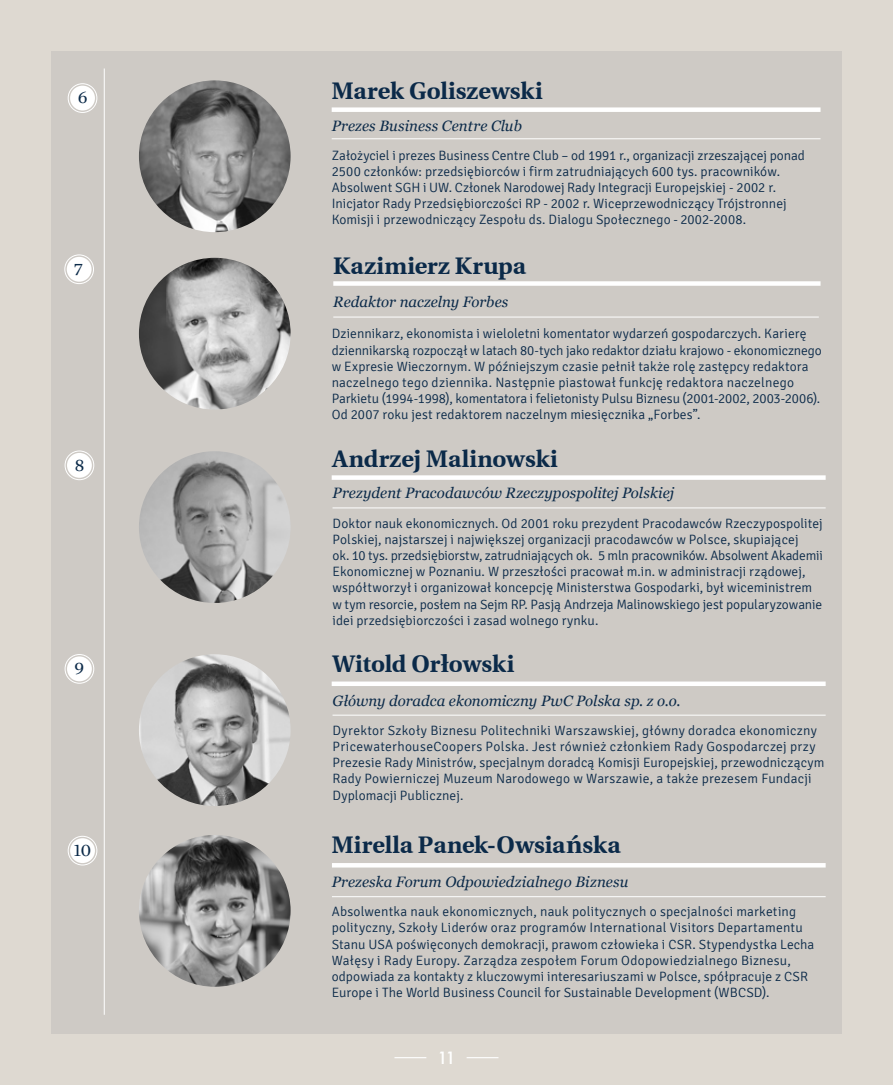
<style>
.page{position:relative;width:893px;height:1085px;background:#fff}
.page>*{position:absolute;margin:0;border:0;box-sizing:border-box;transform-origin:0 0}
.t1{font:700 24px "Utopia";letter-spacing:.005em;color:#0b2a49}
.t2{font:18px "Chronicle Text G1";color:#0b2a49}
.t3{font:500 16.5px "Futura";color:#fff}
.t4{font:italic 15px "Georgia";letter-spacing:.005em;color:#0b2a49}
.t5{font:300 13.5px/16.2px "Signika";letter-spacing:.005em;color:#0b2a49}
.s1{font-family:"Georgia"}
</style>
<div class="page">
<div style="left:0;top:0;width:893px;height:1084px;background:#ded9d1"></div>
<div style="left:51px;top:51px;width:791px;height:982px;background:#cecac5"></div>
<img style="left:139px;top:834px;width:152px;height:152px;border-radius:76px">
<img style="left:139px;top:654px;width:152px;height:151px;border-radius:76px">
<img style="left:139px;top:451px;width:152px;height:152px;border-radius:76px">
<hr style="left:104px;top:68px;width:1px;height:946px;background:#fff">
<div style="left:67px;top:453px;width:25px;height:24px;background:#fff;border-radius:50%"></div>
<div style="left:65px;top:451px;width:29px;height:29px;border:1px solid #fff;border-radius:50%"></div>
<div style="left:67px;top:656px;width:25px;height:25px;background:#fff;border-radius:50%"></div>
<div style="left:65px;top:654px;width:29px;height:29px;border:1px solid #fff;border-radius:50%"></div>
<div style="left:70px;top:838px;width:25px;height:24px;background:#fff;border-radius:50%"></div>
<div style="left:68px;top:836px;width:29px;height:29px;border:1px solid #fff;border-radius:50%"></div>
<div style="left:333px;top:281px;width:487px;height:5px;background:#fff"></div>
<hr style="left:333px;top:316px;width:486px;height:1px;background:#fff">
<img style="left:139px;top:258px;width:152px;height:151px;border-radius:76px">
<img style="left:139px;top:80px;width:152px;height:152px;border-radius:76px">
<div style="left:332px;top:107px;width:488px;height:5px;background:#fff"></div>
<hr style="left:332px;top:138px;width:488px;height:1px;background:#fff">
<div style="left:332px;top:475px;width:494px;height:5px;background:#fff"></div>
<hr style="left:333px;top:507px;width:493px;height:1px;background:#fff">
<div style="left:332px;top:681px;width:494px;height:5px;background:#fff"></div>
<hr style="left:333px;top:714px;width:493px;height:1px;background:#fff">
<div style="left:332px;top:862px;width:494px;height:5px;background:#fff"></div>
<hr style="left:332px;top:896px;width:494px;height:1px;background:#fff">
<div style="left:67px;top:257px;width:25px;height:25px;background:#fff;border-radius:50%"></div>
<div style="left:65px;top:255px;width:29px;height:29px;border:1px solid #fff;border-radius:50%"></div>
<div style="left:70px;top:86px;width:25px;height:24px;background:#fff;border-radius:50%"></div>
<div style="left:68px;top:84px;width:29px;height:29px;border:1px solid #fff;border-radius:50%"></div>
<hr style="left:394px;top:1056px;width:32px;height:2px;background:#fff">
<hr style="left:467px;top:1056px;width:31px;height:2px;background:#fff">
<h2 class="t2" style="left:78px;top:84px;width:11px">6</h2>
<h2 class="t2" style="left:74px;top:255px;width:11px">7</h2>
<h2 class="t2" style="left:75px;top:451px;width:11px">8</h2>
<h2 class="t2" style="left:75px;top:654px;width:11px">9</h2>
<h2 class="t2" style="left:74px;top:836px;width:19px">10</h2>
<h1 class="t1" style="left:332px;top:77px;width:213px">Marek Goliszewski</h1>
<p class="t4" style="left:332px;top:115px;width:192px">Prezes Business Centre Club</p>
<p class="t5" style="left:332px;top:147px;width:475px">Założyciel i prezes Business Centre Club – od 1991 r., organizacji zrzeszającej ponad 2500 członków: przedsiębiorców i firm zatrudniających 600 tys. pracowników.<br>Absolwent SGH i UW. Członek Narodowej Rady Integracji Europejskiej - 2002 r.<br>Inicjator Rady Przedsiębiorczości RP - 2002 r. Wiceprzewodniczący Trójstronnej Komisji i przewodniczący Zespołu ds. Dialogu Społecznego - 2002-2008.</p>
<h1 class="t1" style="left:333px;top:252px;width:194px">Kazimierz Krupa</h1>
<p class="t4" style="left:333px;top:290px;width:177px">Redaktor naczelny Forbes</p>
<p class="t5" style="left:332px;top:326px;width:492px">Dziennikarz, ekonomista i wieloletni komentator wydarzeń gospodarczych. Karierę dziennikarską rozpoczął w latach 80-tych jako redaktor działu krajowo - ekonomicznego w Expresie Wieczornym. W późniejszym czasie pełnił także rolę zastępcy redaktora naczelnego tego dziennika. Następnie piastował funkcję redaktora naczelnego Parkietu (1994-1998), komentatora i felietonisty Pulsu Biznesu (2001-2002, 2003-2006).<br>Od 2007 roku jest redaktorem naczelnym miesięcznika „Forbes”.</p>
<h1 class="t1" style="left:333px;top:445px;width:227px">Andrzej Malinowski</h1>
<p class="t4" style="left:333px;top:481px;width:343px">Prezydent Pracodawców Rzeczypospolitej Polskiej</p>
<p class="t5" style="left:333px;top:515px;width:492px">Doktor nauk ekonomicznych. Od 2001 roku prezydent Pracodawców Rzeczypospolitej Polskiej, najstarszej i największej organizacji pracodawców w Polsce, skupiającej<br>ok. 10 tys. przedsiębiorstw, zatrudniających ok. 5 mln pracowników. Absolwent Akademii Ekonomicznej w Poznaniu. W przeszłości pracował m.in. w administracji rządowej, współtworzył i organizował koncepcję Ministerstwa Gospodarki, był wiceministrem w tym resorcie, posłem na Sejm RP. Pasją Andrzeja Malinowskiego jest popularyzowanie idei przedsiębiorczości i zasad wolnego rynku.</p>
<h1 class="t1" style="left:333px;top:650px;width:183px">Witold Or<span class="s1">ł</span>owski</h1>
<p class="t4" style="left:333px;top:689px;width:350px">Główny doradca ekonomiczny PwC Polska sp. z o.o.</p>
<p class="t5" style="left:333px;top:722px;width:493px">Dyrektor Szkoły Biznesu Politechniki Warszawskiej, główny doradca ekonomiczny PricewaterhouseCoopers Polska. Jest również członkiem Rady Gospodarczej przy Prezesie Rady Ministrów, specjalnym doradcą Komisji Europejskiej, przewodniczącym Rady Powierniczej Muzeum Narodowego w Warszawie, a także prezesem Fundacji Dyplomacji Publicznej.</p>
<h1 class="t1" style="left:332px;top:830px;width:290px">Mirella Panek-Owsia<span class="s1">ń</span>ska</h1>
<p class="t4" style="left:332px;top:871px;width:298px">Prezeska Forum Odpowiedzialnego Biznesu</p>
<p class="t5" style="left:332px;top:903px;width:484px">Absolwentka nauk ekonomicznych, nauk politycznych o specjalności marketing polityczny, Szkoły Liderów oraz programów International Visitors Departamentu Stanu USA poświęconych demokracji, prawom człowieka i CSR. Stypendystka Lecha Wałęsy i Rady Europy. Zarządza zespołem Forum Odopowiedzialnego Biznesu, odpowiada za kontakty z kluczowymi interesariuszami w Polsce, spółpracuje z CSR Europe i The World Business Council for Sustainable Development (WBCSD).</p>
<p class="t3" style="left:437px;top:1046px;width:20px">11</p>
</div>
